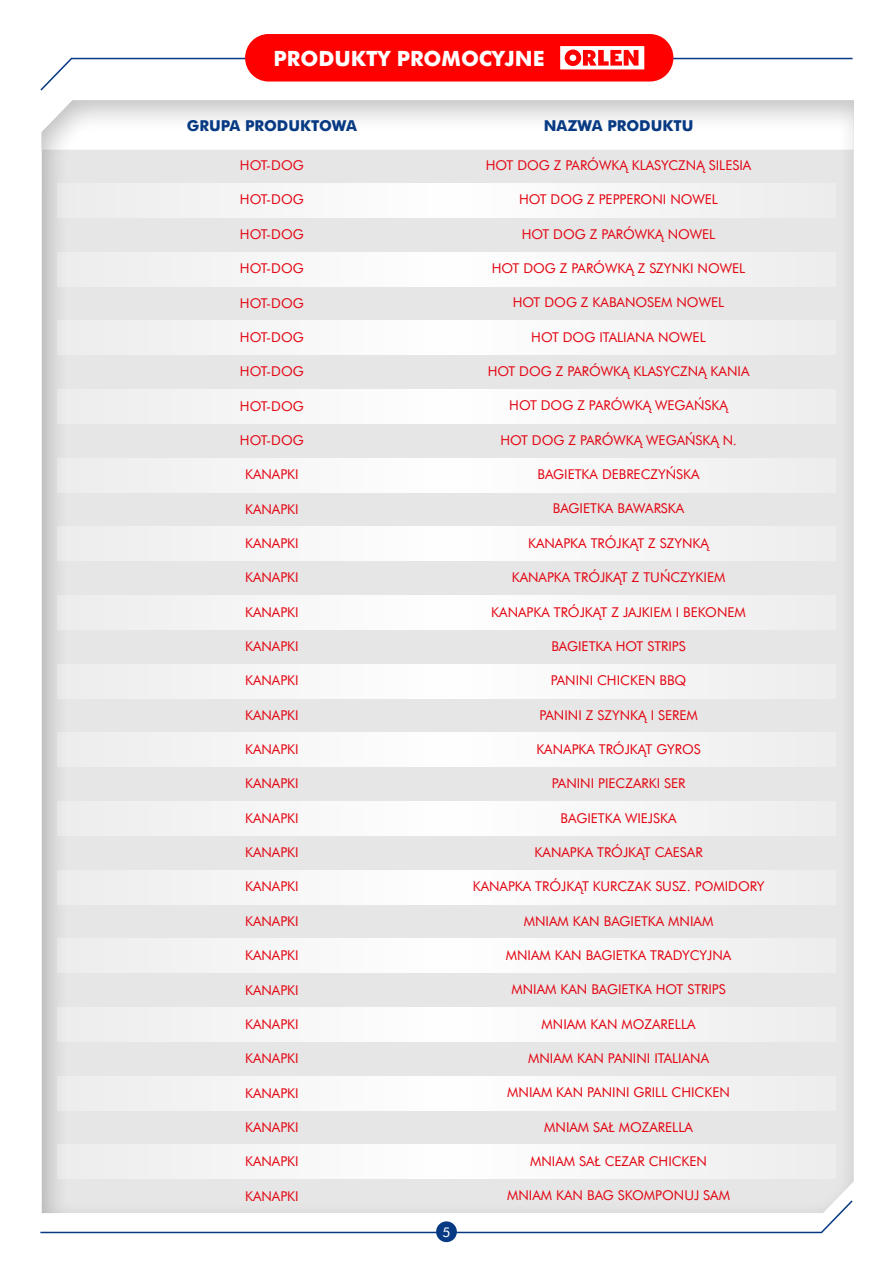
<style>
.page{position:relative;width:893px;height:1263px;background:#fff}
.page>*{position:absolute;margin:0;border:0;box-sizing:border-box;transform-origin:0 0}
.t1{font:700 21px "Futura EU";color:#fff}
.t2{font:700 15px "Futura EU";color:#073a83}
.t3{font:13.5px "Futura EU";color:#e30613}
.t4{font:13.5px "Futura EU";color:#fff}
</style>
<div class="page">
<svg style="left:40px;top:1213px;width:802px;height:20px"></svg>
<div style="left:436px;top:1221px;width:21px;height:21px;background:#073a83;border-radius:50%"></div>
<div style="left:17px;top:79px;width:861px;height:1134px;background:#000;opacity:.25"></div>
<div style="left:57px;top:1076px;width:779px;height:34px;background:#f6f6f6"></div>
<div style="left:57px;top:1144px;width:779px;height:35px;background:#f6f6f6"></div>
<div style="left:57px;top:252px;width:779px;height:34px;background:#f6f6f6"></div>
<div style="left:57px;top:184px;width:779px;height:34px;background:#f5f5f5"></div>
<div style="left:57px;top:389px;width:779px;height:35px;background:#f6f6f6"></div>
<div style="left:57px;top:664px;width:779px;height:34px;background:#f6f6f6"></div>
<div style="left:57px;top:458px;width:779px;height:34px;background:#f6f6f6"></div>
<div style="left:57px;top:733px;width:779px;height:34px;background:#f6f6f6"></div>
<div style="left:57px;top:527px;width:779px;height:34px;background:#f6f6f6"></div>
<div style="left:57px;top:801px;width:779px;height:35px;background:#f6f6f6"></div>
<div style="left:57px;top:938px;width:779px;height:35px;background:#f6f6f6"></div>
<div style="left:57px;top:595px;width:779px;height:35px;background:#f6f6f6"></div>
<div style="left:57px;top:870px;width:779px;height:34px;background:#f6f6f6"></div>
<div style="left:57px;top:1007px;width:779px;height:34px;background:#f6f6f6"></div>
<div style="left:57px;top:321px;width:779px;height:34px;background:#f6f6f6"></div>
<div style="left:245px;top:34px;width:428px;height:48px;background:#f00;border-radius:24px"></div>
<svg style="left:40px;top:46px;width:813px;height:45px"></svg>
<h1 class="t1" style="left:274px;top:45px;width:272px">PRODUKTY PROMOCYJNE</h1>
<p class="t2" style="left:187px;top:117px;width:172px">GRUPA PRODUKTOWA</p>
<p class="t2" style="left:544px;top:117px;width:151px">NAZWA PRODUKTU</p>
<p class="t3" style="left:240px;top:157px;width:65px">HOT-DOG</p>
<p class="t3" style="left:240px;top:191px;width:65px">HOT-DOG</p>
<p class="t3" style="left:240px;top:226px;width:65px">HOT-DOG</p>
<p class="t3" style="left:240px;top:260px;width:65px">HOT-DOG</p>
<p class="t3" style="left:240px;top:294px;width:65px">HOT-DOG</p>
<p class="t3" style="left:240px;top:329px;width:65px">HOT-DOG</p>
<p class="t3" style="left:240px;top:363px;width:65px">HOT-DOG</p>
<p class="t3" style="left:240px;top:397px;width:65px">HOT-DOG</p>
<p class="t3" style="left:240px;top:432px;width:65px">HOT-DOG</p>
<p class="t3" style="left:245px;top:466px;width:55px">KANAPKI</p>
<p class="t3" style="left:245px;top:501px;width:55px">KANAPKI</p>
<p class="t3" style="left:245px;top:535px;width:55px">KANAPKI</p>
<p class="t3" style="left:245px;top:569px;width:55px">KANAPKI</p>
<p class="t3" style="left:245px;top:604px;width:55px">KANAPKI</p>
<p class="t3" style="left:245px;top:638px;width:55px">KANAPKI</p>
<p class="t3" style="left:245px;top:672px;width:55px">KANAPKI</p>
<p class="t3" style="left:245px;top:707px;width:55px">KANAPKI</p>
<p class="t3" style="left:245px;top:741px;width:55px">KANAPKI</p>
<p class="t3" style="left:245px;top:775px;width:55px">KANAPKI</p>
<p class="t3" style="left:245px;top:810px;width:55px">KANAPKI</p>
<p class="t3" style="left:245px;top:844px;width:55px">KANAPKI</p>
<p class="t3" style="left:245px;top:878px;width:55px">KANAPKI</p>
<p class="t3" style="left:245px;top:913px;width:55px">KANAPKI</p>
<p class="t3" style="left:245px;top:947px;width:55px">KANAPKI</p>
<p class="t3" style="left:245px;top:981px;width:55px">KANAPKI</p>
<p class="t3" style="left:245px;top:1016px;width:55px">KANAPKI</p>
<p class="t3" style="left:245px;top:1050px;width:55px">KANAPKI</p>
<p class="t3" style="left:245px;top:1084px;width:55px">KANAPKI</p>
<p class="t3" style="left:245px;top:1119px;width:55px">KANAPKI</p>
<p class="t3" style="left:245px;top:1153px;width:55px">KANAPKI</p>
<p class="t3" style="left:245px;top:1187px;width:55px">KANAPKI</p>
<p class="t3" style="left:486px;top:157px;width:267px">HOT DOG Z PARÓWKĄ KLASYCZNĄ SILESIA</p>
<p class="t3" style="left:519px;top:191px;width:200px">HOT DOG Z PEPPERONI NOWEL</p>
<p class="t3" style="left:522px;top:226px;width:195px">HOT DOG Z PARÓWKĄ NOWEL</p>
<p class="t3" style="left:492px;top:260px;width:255px">HOT DOG Z PARÓWKĄ Z SZYNKI NOWEL</p>
<p class="t3" style="left:513px;top:294px;width:213px">HOT DOG Z KABANOSEM NOWEL</p>
<p class="t3" style="left:531px;top:329px;width:176px">HOT DOG ITALIANA NOWEL</p>
<p class="t3" style="left:488px;top:363px;width:263px">HOT DOG Z PARÓWKĄ KLASYCZNĄ KANIA</p>
<p class="t3" style="left:509px;top:397px;width:220px">HOT DOG Z PARÓWKĄ WEGAŃSKĄ</p>
<p class="t3" style="left:500px;top:432px;width:238px">HOT DOG Z PARÓWKĄ WEGAŃSKĄ N.</p>
<p class="t3" style="left:537px;top:466px;width:164px">BAGIETKA DEBRECZYŃSKA</p>
<p class="t3" style="left:553px;top:500px;width:133px">BAGIETKA BAWARSKA</p>
<p class="t3" style="left:528px;top:535px;width:182px">KANAPKA TRÓJKĄT Z SZYNKĄ</p>
<p class="t3" style="left:512px;top:569px;width:215px">KANAPKA TRÓJKĄT Z TUŃCZYKIEM</p>
<p class="t3" style="left:491px;top:603px;width:256px">KANAPKA TRÓJKĄT Z JAJKIEM I BEKONEM</p>
<p class="t3" style="left:551px;top:638px;width:136px">BAGIETKA HOT STRIPS</p>
<p class="t3" style="left:551px;top:672px;width:137px">PANINI CHICKEN BBQ</p>
<p class="t3" style="left:539px;top:706px;width:160px">PANINI Z SZYNKĄ I SEREM</p>
<p class="t3" style="left:536px;top:741px;width:166px">KANAPKA TRÓJKĄT GYROS</p>
<p class="t3" style="left:552px;top:775px;width:135px">PANINI PIECZARKI SER</p>
<p class="t3" style="left:561px;top:809px;width:117px">BAGIETKA WIEJSKA</p>
<p class="t3" style="left:535px;top:844px;width:169px">KANAPKA TRÓJKĄT CAESAR</p>
<p class="t3" style="left:473px;top:878px;width:293px">KANAPKA TRÓJKĄT KURCZAK SUSZ. POMIDORY</p>
<p class="t3" style="left:524px;top:912px;width:191px">MNIAM KAN BAGIETKA MNIAM</p>
<p class="t3" style="left:506px;top:947px;width:227px">MNIAM KAN BAGIETKA TRADYCYJNA</p>
<p class="t3" style="left:511px;top:981px;width:216px">MNIAM KAN BAGIETKA HOT STRIPS</p>
<p class="t3" style="left:542px;top:1016px;width:156px">MNIAM KAN MOZARELLA</p>
<p class="t3" style="left:528px;top:1050px;width:183px">MNIAM KAN PANINI ITALIANA</p>
<p class="t3" style="left:507px;top:1084px;width:224px">MNIAM KAN PANINI GRILL CHICKEN</p>
<p class="t3" style="left:544px;top:1119px;width:150px">MNIAM SAŁ MOZARELLA</p>
<p class="t3" style="left:530px;top:1153px;width:178px">MNIAM SAŁ CEZAR CHICKEN</p>
<p class="t3" style="left:507px;top:1187px;width:224px">MNIAM KAN BAG SKOMPONUJ SAM</p>
<p class="t4" style="left:442px;top:1223px;width:9px">5</p>
</div>
